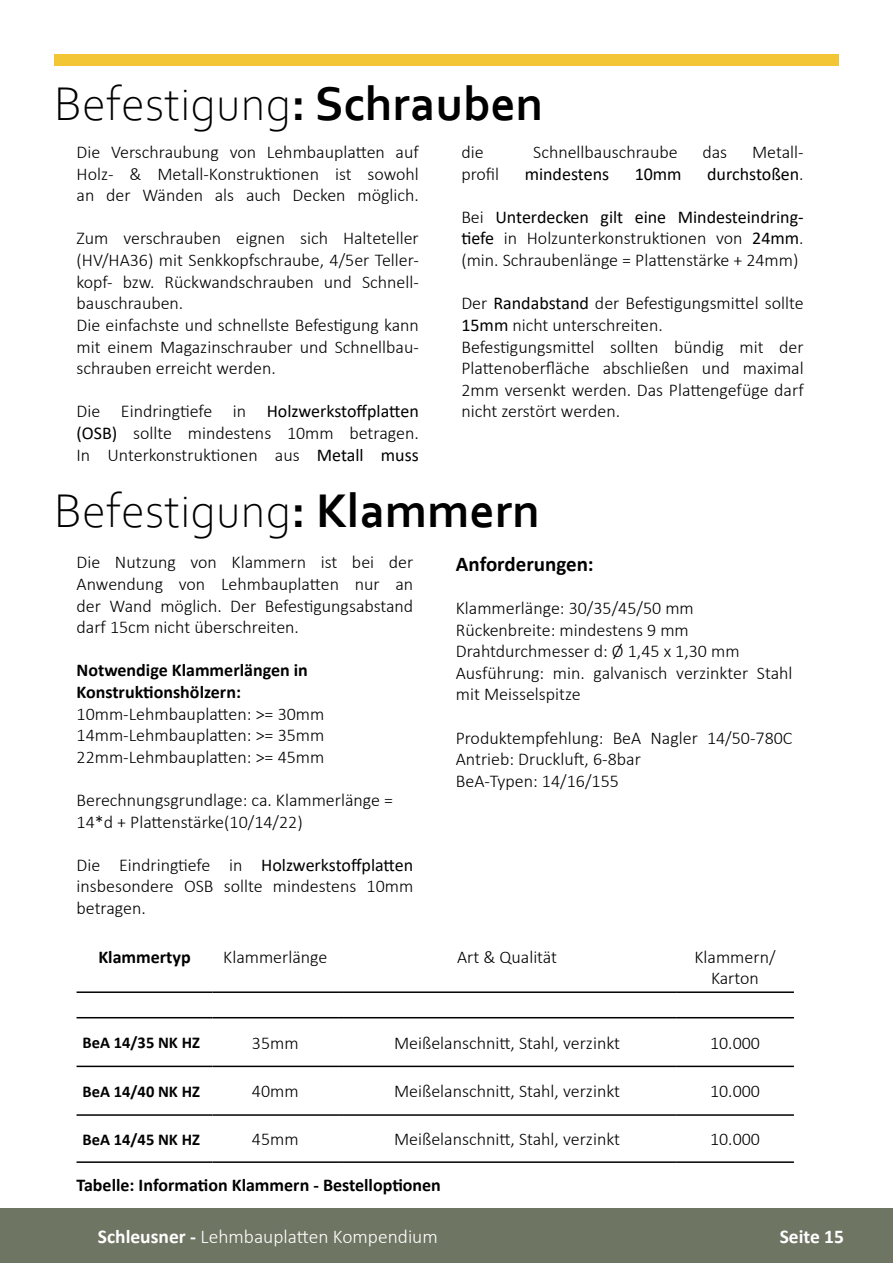
<style>
.page{position:relative;width:893px;height:1263px;background:#fff}
.page>*{position:absolute;margin:0;border:0;box-sizing:border-box;transform-origin:0 0}
.t1{font:300 49.5px "Corbel";color:#000}
.t2{font:700 21px "Calibri";color:#000}
.t3{font:300 19.5px "Calibri";color:#fff}
.t4{font:700 19.5px "Calibri";color:#fff}
.t5{font:300 18px/21.6px "Calibri";color:#000;text-align:justify}
.t6{font:700 18px/21.6px "Calibri";color:#000}
.t7{font:18px "Calibri";color:#000}
.t8{font:700 16.5px "Calibri";color:#000}
.s1{font-weight:700}
.s2{font-weight:400}
.s3{font-weight:300}
</style>
<div class="page">
<div style="left:0;top:1209px;width:893px;height:54px;background:#6f7563"></div>
<div style="left:54px;top:54px;width:785px;height:12px;background:#f3c636"></div>
<hr style="left:77px;top:1017px;width:136px;height:1px;background:#000">
<hr style="left:213px;top:1017px;width:125px;height:1px;background:#000">
<hr style="left:338px;top:1017px;width:338px;height:1px;background:#000">
<hr style="left:676px;top:1017px;width:118px;height:1px;background:#000">
<hr style="left:77px;top:1065px;width:136px;height:2px;background:#000">
<hr style="left:213px;top:1065px;width:125px;height:2px;background:#000">
<hr style="left:338px;top:1065px;width:338px;height:2px;background:#000">
<hr style="left:676px;top:1065px;width:118px;height:2px;background:#000">
<hr style="left:77px;top:1114px;width:136px;height:2px;background:#000">
<hr style="left:213px;top:1114px;width:125px;height:2px;background:#000">
<hr style="left:338px;top:1114px;width:338px;height:2px;background:#000">
<hr style="left:676px;top:1114px;width:118px;height:2px;background:#000">
<hr style="left:77px;top:1161px;width:136px;height:2px;background:#000">
<hr style="left:213px;top:1161px;width:125px;height:2px;background:#000">
<hr style="left:338px;top:1161px;width:338px;height:2px;background:#000">
<hr style="left:676px;top:1161px;width:118px;height:2px;background:#000">
<hr style="left:77px;top:991px;width:136px;height:2px;background:#000">
<hr style="left:213px;top:991px;width:125px;height:2px;background:#000">
<hr style="left:338px;top:991px;width:338px;height:2px;background:#000">
<hr style="left:676px;top:991px;width:118px;height:2px;background:#000">
<h1 class="t1" style="left:54px;top:71px;width:491px">Befestigung<span class="s1">: Schrauben</span></h1>
<p class="t5" style="left:77px;top:141px;width:344px">Die Verschraubung von Lehmbauplatten auf Holz- &amp; Metall-Konstruktionen ist sowohl an der Wänden als auch Decken möglich.</p>
<p class="t5" style="left:77px;top:228px;width:344px;text-align:left">Zum verschrauben eignen sich Halteteller (HV/HA36) mit Senkkopfschraube, 4/5er Teller&shy;kopf- bzw. Rückwandschrauben und Schnell&shy;bauschrauben.<br>Die einfachste und schnellste Befestigung kann mit einem Magazinschrauber und Schnellbau&shy;schrauben erreicht werden.</p>
<p class="t5" style="left:77px;top:400px;width:344px">Die Eindringtiefe in <span class="s2">Holzwerkstoffplatten (OSB)</span> sollte mindestens 10mm betragen.<br>In Unterkonstruktionen aus <span class="s2">Metall muss</span></p>
<p class="t5" style="left:461px;top:141px;width:24px">die</p>
<p class="t5" style="left:533px;top:141px;width:146px">Schnellbauschraube</p>
<p class="t5" style="left:702px;top:141px;width:26px">das</p>
<p class="t5" style="left:752px;top:141px;width:53px">Metall-</p>
<p class="t5" style="left:461px;top:163px;width:39px">profil</p>
<p class="t7" style="left:525px;top:161px;width:86px">mindestens</p>
<p class="t7" style="left:635px;top:161px;width:49px">10mm</p>
<p class="t7" style="left:707px;top:161px;width:98px">durchstoßen<span class="s3">.</span></p>
<p class="t5" style="left:461px;top:206px;width:344px">Bei <span class="s2">Unterdecken gilt eine Mindesteindring&shy;tiefe</span> in Holzunterkonstruktionen von <span class="s2">24mm</span>. (min. Schraubenlänge = Plattenstärke + 24mm)</p>
<p class="t5" style="left:461px;top:292px;width:344px;text-align:left">Der <span class="s2">Randabstand</span> der Befestigungsmittel sollte <span class="s2">15mm</span> nicht unterschreiten.<br>Befestigungsmittel sollten bündig mit der Plattenoberfläche abschließen und maximal 2mm versenkt werden. Das Plattengefüge darf nicht zerstört werden.</p>
<h1 class="t1" style="left:54px;top:479px;width:487px">Befestigung<span class="s1">: Klammern</span></h1>
<p class="t5" style="left:77px;top:551px;width:338px">Die Nutzung von Klammern ist bei der Anwendung von Lehmbauplatten nur an der Wand möglich. Der Befestigungsabstand darf 15cm nicht überschreiten.</p>
<p class="t6" style="left:77px;top:659px;width:233px">Notwendige Klammerlängen in<br>Konstruktionshölzern:</p>
<p class="t5" style="left:77px;top:703px;width:249px">10mm-Lehmbauplatten: &gt;= 30mm 14mm-Lehmbauplatten: &gt;= 35mm 22mm-Lehmbauplatten: &gt;= 45mm</p>
<p class="t5" style="left:77px;top:789px;width:318px">Berechnungsgrundlage: ca. Klammerlänge =<br>14*d + Plattenstärke(10/14/22)</p>
<p class="t5" style="left:77px;top:854px;width:338px">Die Eindringtiefe in <span class="s2">Holzwerkstoffplatten </span>insbesondere OSB sollte mindestens 10mm betragen.</p>
<p class="t2" style="left:456px;top:549px;width:139px">Anforderungen:</p>
<p class="t5" style="left:456px;top:597px;width:338px;text-align:left">Klammerlänge: 30/35/45/50 mm<br>Rückenbreite: mindestens 9 mm<br>Drahtdurchmesser d: Ø 1,45 x 1,30 mm<br>Ausführung: min. galvanisch verzinkter Stahl mit Meisselspitze</p>
<p class="t5" style="left:456px;top:726px;width:338px;text-align:left">Produktempfehlung: BeA Nagler 14/50-780C<br>Antrieb: Druckluft, 6-8bar<br>BeA-Typen: 14/16/155</p>
<p class="t6" style="left:98px;top:946px;width:94px">Klammertyp</p>
<p class="t5" style="left:223px;top:946px;width:106px">Klammerlänge</p>
<p class="t5" style="left:457px;top:946px;width:102px">Art &amp; Qualität</p>
<p class="t5" style="left:694px;top:946px;width:82px;text-align:center">Klammern/<br>Karton</p>
<p class="t8" style="left:83px;top:1031px;width:119px">BeA 14/35 NK HZ</p>
<p class="t5" style="left:252px;top:1032px;width:48px">35mm</p>
<p class="t5" style="left:394px;top:1032px;width:228px">Meißelanschnitt, Stahl, verzinkt</p>
<p class="t5" style="left:710px;top:1032px;width:52px">10.000</p>
<p class="t8" style="left:83px;top:1080px;width:119px">BeA 14/40 NK HZ</p>
<p class="t5" style="left:252px;top:1080px;width:48px">40mm</p>
<p class="t5" style="left:394px;top:1080px;width:228px">Meißelanschnitt, Stahl, verzinkt</p>
<p class="t5" style="left:710px;top:1080px;width:52px">10.000</p>
<p class="t8" style="left:83px;top:1127px;width:119px">BeA 14/45 NK HZ</p>
<p class="t5" style="left:252px;top:1128px;width:48px">45mm</p>
<p class="t5" style="left:394px;top:1128px;width:228px">Meißelanschnitt, Stahl, verzinkt</p>
<p class="t5" style="left:710px;top:1128px;width:52px">10.000</p>
<p class="t6" style="left:77px;top:1174px;width:366px">Tabelle: Information Klammern - Bestelloptionen</p>
<p class="t3" style="left:98px;top:1225px;width:341px"><span class="s1">Schleusner -</span> Lehmbauplatten Kompendium</p>
<p class="t4" style="left:780px;top:1223px;width:66px">Seite 15</p>
</div>
